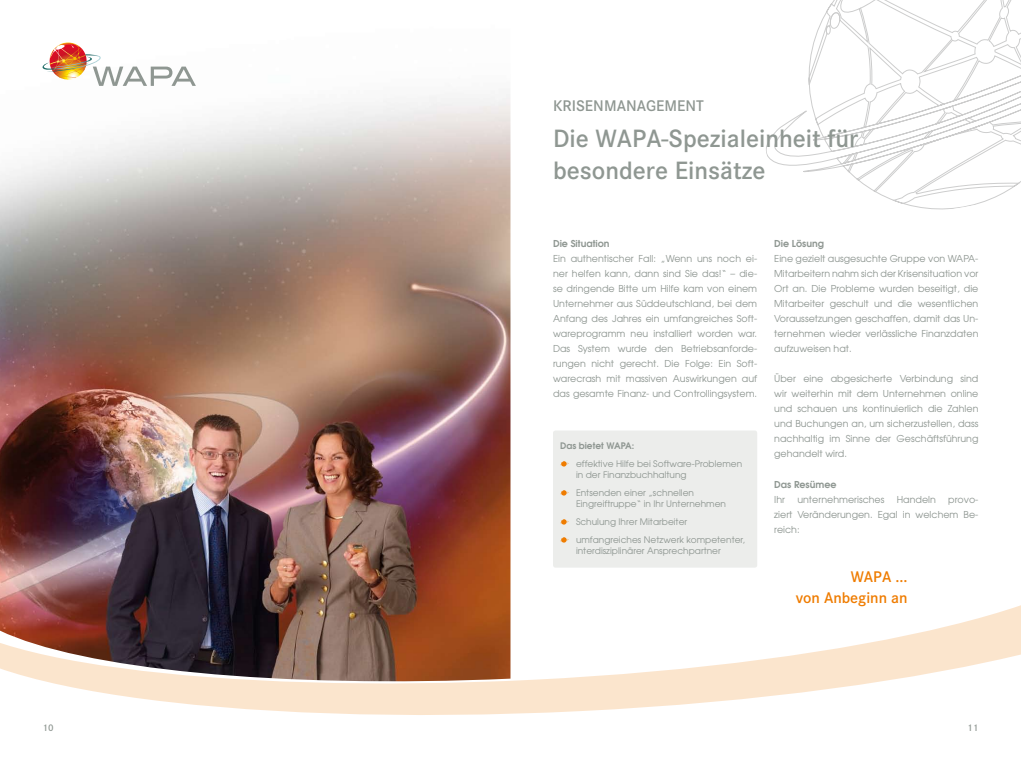
<style>
.page{position:relative;width:1021px;height:766px;background:#fff}
.page>*{position:absolute;margin:0;border:0;box-sizing:border-box;transform-origin:0 0}
.t1{font:600 26px/32px "Corporate S";color:#8f9792}
.t2{font:600 16px/21px "Corporate S";color:#ef7c00;text-align:right}
.t3{font:600 16px "Corporate S";color:#8f9792}
.t4{font:600 10px "Corporate S";color:#8f9792}
.t5{font:9.5px/15px "Avant Garde";color:#8f9792;text-align:justify}
.t6{font:600 9.5px "Avant Garde";color:#8f9792}
.t7{font:9px/11px "Avant Garde";color:#8f9792}
.t8{font:600 9px "Avant Garde";color:#8f9792}
</style>
<div class="page">
<svg style="left:766px;top:0;width:254px;height:210px"></svg>
<svg style="left:826px;top:0;width:73px;height:35px"></svg>
<img style="left:0;top:42px;width:510px;height:459px">
<div style="left:553px;top:430px;width:204px;height:137px;background:#ecedeb;border-radius:2px"></div>
<svg style="left:560px;top:461px;width:8px;height:5px"></svg>
<svg style="left:560px;top:490px;width:8px;height:5px"></svg>
<img style="left:42px;top:43px;width:154px;height:43px">
<img style="left:0;top:501px;width:1020px;height:214px">
<h2 class="t3" style="left:553px;top:97px;width:152px">krisenmanagement</h2>
<h1 class="t1" style="left:553px;top:123px;width:307px">Die WAPA-Spezialeinheit für besondere Einsätze</h1>
<p class="t6" style="left:553px;top:237px;width:58px">Die Situation</p>
<p class="t5" style="left:553px;top:251px;width:206px">Ein authentischer Fall: „Wenn uns noch ei&shy;ner helfen kann, dann sind Sie das!“ – die&shy;se dringende Bitte um Hilfe kam von einem Unternehmer aus Süddeutschland, bei dem Anfang des Jahres ein umfangreiches Soft&shy;wareprogramm neu installiert worden war.<br>Das System wurde den Betriebsanforde&shy;rungen nicht gerecht. Die Folge: Ein Soft&shy;warecrash mit massiven Auswirkungen auf das gesamte Finanz- und Controllingsystem.</p>
<p class="t8" style="left:560px;top:439px;width:76px">Das bietet WAPA:</p>
<p class="t7" style="left:576px;top:457px;width:168px">effektive Hilfe bei Software-Problemen in der Finanzbuchhaltung</p>
<p class="t7" style="left:576px;top:486px;width:151px">Entsenden einer „schnellen<br>Eingreiftruppe“ in Ihr Unternehmen</p>
<p class="t7" style="left:576px;top:512px;width:170px;line-height:18px">Schulung Ihrer Mitarbeiter umfangreiches Netzwerk kompetenter,</p>
<p class="t7" style="left:576px;top:544px;width:146px">interdisziplinärer Ansprechpartner</p>
<p class="t6" style="left:774px;top:237px;width:51px">Die Lösung</p>
<p class="t5" style="left:774px;top:251px;width:206px">Eine gezielt ausgesuchte Gruppe von WAPA-Mitarbeitern nahm sich der Krisensituation vor Ort an. Die Probleme wurden beseitigt, die Mitarbeiter geschult und die wesentlichen Voraussetzungen geschaffen, damit das Un&shy;ternehmen wieder verlässliche Finanzdaten aufzuweisen hat.</p>
<p class="t5" style="left:774px;top:371px;width:206px">Über eine abgesicherte Verbindung sind wir weiterhin mit dem Unternehmen online und schauen uns kontinuierlich die Zahlen und Buchungen an, um sicherzustellen, dass nachhaltig im Sinne der Geschäftsführung gehandelt wird.</p>
<p class="t6" style="left:774px;top:477px;width:64px">Das Resümee</p>
<p class="t5" style="left:774px;top:491px;width:12px">Ihr</p>
<p class="t5" style="left:797px;top:491px;width:89px">unternehmerisches</p>
<p class="t5" style="left:896px;top:491px;width:41px">Handeln</p>
<p class="t5" style="left:774px;top:491px;width:206px;text-indent:174px">provo&shy;ziert Veränderungen. Egal in welchem Be&shy;reich:</p>
<h2 class="t2" style="left:795px;top:566px;width:113px">WAPA ...<br>von Anbeginn an</h2>
<p class="t4" style="left:43px;top:721px;width:13px">10</p>
<p class="t4" style="left:967px;top:721px;width:13px">11</p>
</div>
